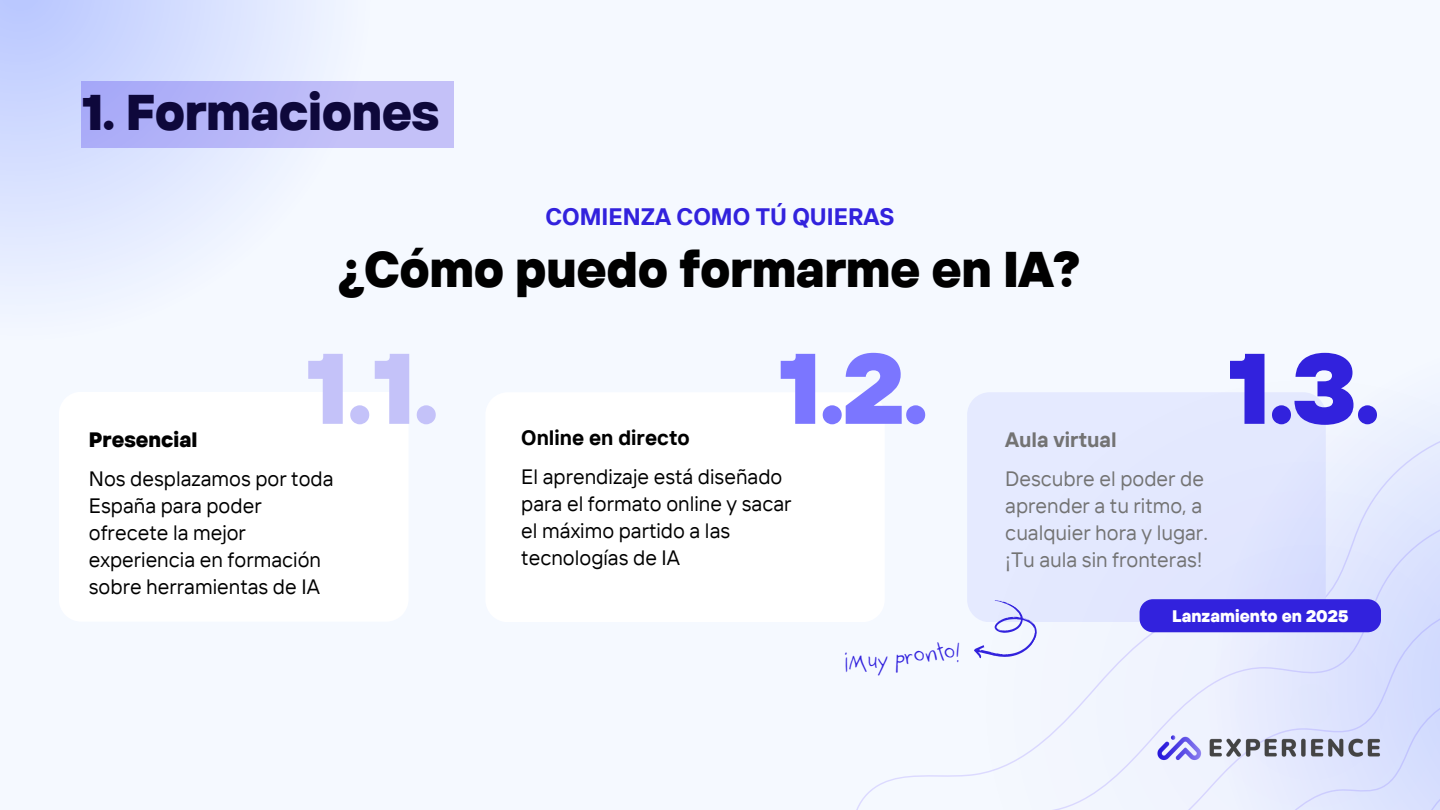
<style>
.page{position:relative;width:1440px;height:810px;background:#f5f9ff}
.page>*{position:absolute;margin:0;border:0;box-sizing:border-box;transform-origin:0 0}
.t1{font:900 100px "TT Interphases Pro Trl";color:#3222dd}
.t2{font:900 100px "TT Interphases Pro Trl";color:#c4c2f9}
.t3{font:900 100px "TT Interphases Pro Trl";color:#7b76ff}
.t4{font:900 50px "TT Interphases Pro Trl";letter-spacing:-.01em;color:#000}
.t5{font:30px "Kidwriting Recreo";color:#3222dd}
.t6{font:700 23.8px "TT Interphases Pro Trl";color:#3222dd}
.t7{font:20.8px/27px "TT Interphases Pro Trl";color:#000}
.t8{font:20.8px/27px "TT Interphases Pro Trl";color:#737373}
.t9{font:700 20.8px "TT Interphases Pro Trl";color:#000}
.t10{font:700 20.8px "TT Interphases Pro Trl";color:#737373}
.t11{font:900 20.8px "TT Interphases Pro Trl";color:#000}
.t12{font:900 16.7px "TT Interphases Pro Trl";color:#fff}
</style>
<div class="page">
<svg style="left:0;top:0;width:316px;height:286px"></svg>
<svg style="left:856px;top:392px;width:228px;height:418px"></svg>
<svg style="left:1084px;top:392px;width:356px;height:418px;fill:#e3e8fe"></svg>
<div style="left:81px;top:81px;width:373px;height:67px;background:linear-gradient(to right,#a8aaf8,#cac6f8)"></div>
<div style="left:856px;top:392px;width:29px;height:230px;background:#fff"></div>
<div style="left:1140px;top:599px;width:241px;height:33px;background:#3222dd"></div>
<svg style="left:966px;top:596px;width:78px;height:81px"></svg>
<img style="left:1156px;top:735px;width:225px;height:27px">
<p class="t4" style="left:81px;top:80px;width:360px">1. Formaciones</p>
<p class="t6" style="left:545px;top:201px;width:351px">COMIENZA COMO TÚ QUIERAS</p>
<p class="t4" style="left:338px;top:237px;width:743px">¿Cómo puedo formarme en IA?</p>
<p class="t2" style="left:304px;top:324px;width:135px">1.1.</p>
<p class="t3" style="left:777px;top:324px;width:152px">1.2.</p>
<p class="t11" style="left:89px;top:426px;width:110px">Presencial</p>
<h1 class="t7" style="left:89px;top:465px;width:246px">Nos desplazamos por toda<br>España para poder ofrecete la mejor experiencia en formación sobre herramientas de IA</h1>
<h5 class="t9" style="left:521px;top:424px;width:170px">Online en directo</h5>
<h6 class="t7" style="left:521px;top:463px;width:272px">El aprendizaje está diseñado para el formato online y sacar el máximo partido a las tecnologías de IA</h6>
<p class="t10" style="left:1005px;top:426px;width:113px">Aula virtual</p>
<p class="t8" style="left:1005px;top:465px;width:204px">Descubre el poder de aprender a tu ritmo, a cualquier hora y lugar. ¡Tu aula sin fronteras!</p>
<h1 class="t1" style="left:1226px;top:324px;width:155px">1.3.</h1>
<p class="t5" style="left:843px;top:650px;width:118px;rotate:-6deg">¡Muy pronto!</p>
<h2 class="t12" style="left:1172px;top:605px;width:178px">Lanzamiento en 2025</h2>
</div>
